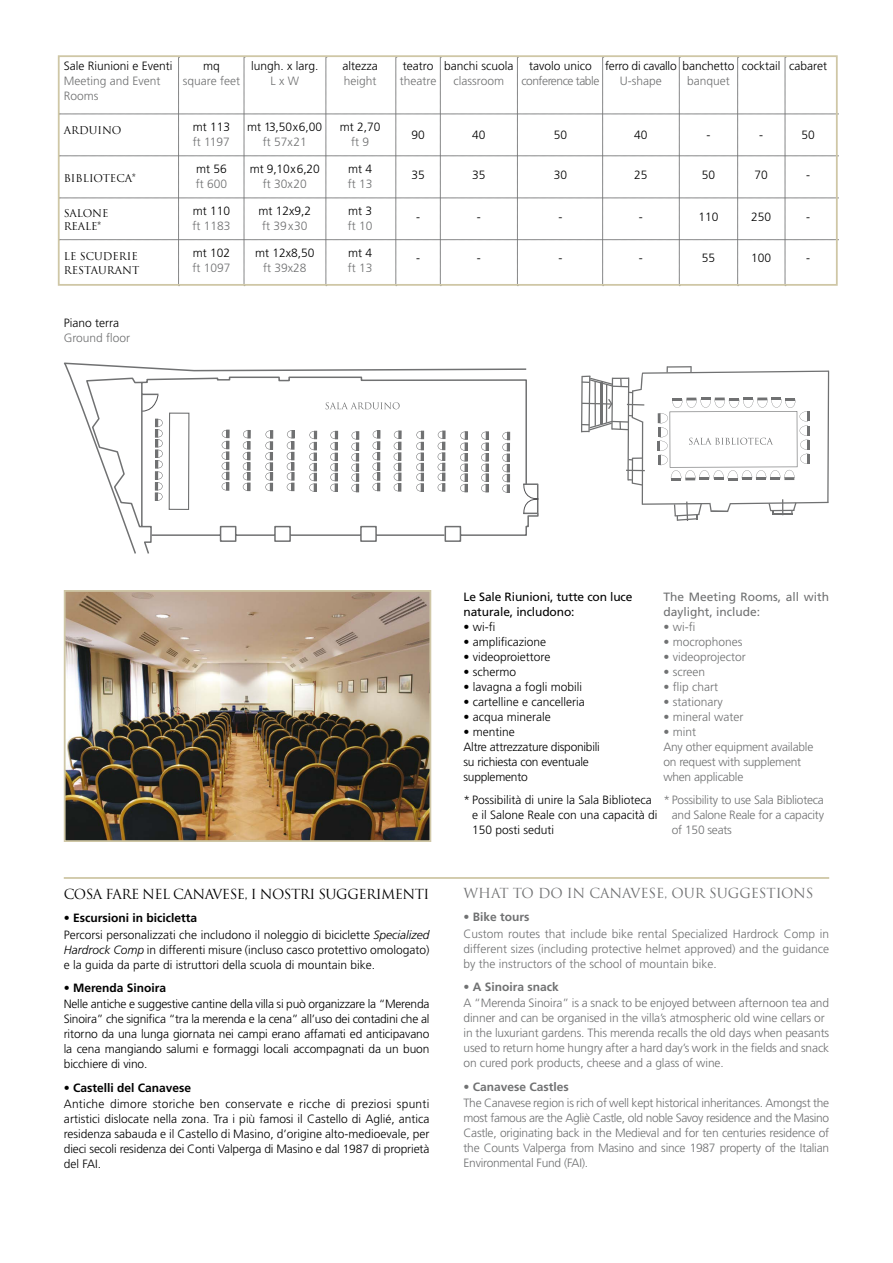
<style>
.page{position:relative;width:893px;height:1263px;background:#fff}
.page>*{position:absolute;margin:0;border:0;box-sizing:border-box;transform-origin:0 0}
.t1{font:13.5px "Trajan";letter-spacing:-.04em;color:#000}
.t2{font:13.5px "Trajan";letter-spacing:-.01em;color:#707172}
.t3{font:300 12px/15px "Frutiger";letter-spacing:-.01em;color:#707172}
.t4{font:300 12px/15px "Frutiger";color:#000}
.t5{font:300 12px/15px "Frutiger";letter-spacing:-.02em;color:#000}
.t6{font:300 12px/16.5px "Frutiger";letter-spacing:.02em;color:#000}
.t7{font:12px/15px "Frutiger";letter-spacing:-.01em;color:#000}
.t8{font:12px/15px "Frutiger";color:#707172}
.t9{font:300 12px "Frutiger";letter-spacing:-.04em;color:#707172}
.t10{font:10.5px/13.5px "Trajan";color:#000}
.s1{font-weight:700}
.s2{font-style:italic}
</style>
<div class="page">
<hr style="left:64px;top:877px;width:765px;height:2px;background:#cfc7a6">
<img style="left:67px;top:593px;width:361px;height:246px">
<div style="left:64px;top:590px;width:367px;height:252px;border:2px solid #cfc7a6"></div>
<svg style="left:61px;top:58px;width:774px;height:225px"></svg>
<svg style="left:63px;top:362px;width:464px;height:192px"></svg>
<svg style="left:141px;top:394px;width:398px;height:149px"></svg>
<svg style="left:581px;top:366px;width:248px;height:155px"></svg>
<div style="left:58px;top:55px;width:780px;height:231px;border:2px solid #cfc7a6"></div>
<p class="t4" style="left:64px;top:58px;width:110px">Sale Riunioni e Eventi</p>
<p class="t3" style="left:64px;top:73px;width:98px">Meeting and Event<br>Rooms</p>
<p class="t10" style="left:64px;top:124px;width:59px">ARDUINO</p>
<p class="t10" style="left:64px;top:172px;width:74px">BIBLIOTECA*</p>
<p class="t10" style="left:64px;top:206px;width:46px">SALONE<br>REALE*</p>
<p class="t10" style="left:64px;top:250px;width:77px">LE SCUDERIE<br>RESTAURANT</p>
<p class="t4" style="left:203px;top:58px;width:18px">mq</p>
<p class="t3" style="left:183px;top:73px;width:59px">square feet</p>
<p class="t4" style="left:193px;top:120px;width:39px">mt 113</p>
<p class="t3" style="left:193px;top:135px;width:39px">ft 1197</p>
<p class="t4" style="left:196px;top:162px;width:32px">mt 56</p>
<p class="t3" style="left:196px;top:177px;width:33px">ft 600</p>
<p class="t4" style="left:193px;top:204px;width:39px">mt 110</p>
<p class="t3" style="left:192px;top:219px;width:40px">ft 1183</p>
<p class="t4" style="left:193px;top:246px;width:39px">mt 102</p>
<p class="t3" style="left:192px;top:261px;width:40px">ft 1097</p>
<p class="t4" style="left:251px;top:58px;width:69px">lungh. x larg.</p>
<p class="t3" style="left:270px;top:73px;width:30px">L x W</p>
<p class="t4" style="left:247px;top:120px;width:77px">mt 13,50x6,00</p>
<p class="t3" style="left:263px;top:135px;width:45px">ft 57x21</p>
<p class="t4" style="left:250px;top:162px;width:71px">mt 9,10x6,20</p>
<p class="t3" style="left:263px;top:177px;width:46px">ft 30x20</p>
<p class="t4" style="left:258px;top:204px;width:54px">mt 12x9,2</p>
<p class="t3" style="left:262px;top:219px;width:47px">ft 39x30</p>
<p class="t4" style="left:255px;top:246px;width:61px">mt 12x8,50</p>
<p class="t3" style="left:263px;top:261px;width:45px">ft 39x28</p>
<p class="t4" style="left:64px;top:316px;width:57px">Piano terra</p>
<p class="t3" style="left:64px;top:330px;width:68px">Ground floor</p>
<p class="t4" style="left:342px;top:58px;width:37px">altezza</p>
<p class="t3" style="left:344px;top:73px;width:34px">height</p>
<p class="t4" style="left:340px;top:120px;width:42px">mt 2,70</p>
<p class="t3" style="left:351px;top:135px;width:19px">ft 9</p>
<p class="t4" style="left:348px;top:162px;width:25px">mt 4</p>
<p class="t3" style="left:348px;top:177px;width:26px">ft 13</p>
<p class="t4" style="left:348px;top:204px;width:25px">mt 3</p>
<p class="t3" style="left:348px;top:219px;width:26px">ft 10</p>
<p class="t4" style="left:348px;top:246px;width:25px">mt 4</p>
<p class="t3" style="left:348px;top:261px;width:26px">ft 13</p>
<p class="t4" style="left:403px;top:58px;width:32px">teatro</p>
<p class="t3" style="left:400px;top:73px;width:38px">theatre</p>
<p class="t4" style="left:444px;top:58px;width:71px">banchi scuola</p>
<p class="t3" style="left:454px;top:73px;width:52px">classroom</p>
<p class="t5" style="left:605px;top:58px;width:73px">ferro di cavallo</p>
<p class="t3" style="left:620px;top:73px;width:44px">U-shape</p>
<p class="t4" style="left:529px;top:58px;width:64px">tavolo unico</p>
<p class="t9" style="left:521px;top:74px;width:79px">conference table</p>
<p class="t4" style="left:683px;top:58px;width:54px">banchetto</p>
<p class="t3" style="left:687px;top:73px;width:44px">banquet</p>
<p class="t4" style="left:742px;top:58px;width:40px">cocktail</p>
<p class="t4" style="left:789px;top:58px;width:39px">cabaret</p>
<p class="t4" style="left:411px;top:127px;width:15px">90</p>
<p class="t4" style="left:411px;top:168px;width:15px">35</p>
<p class="t4" style="left:416px;top:210px;width:5px">-</p>
<p class="t4" style="left:416px;top:250px;width:5px">-</p>
<p class="t4" style="left:472px;top:127px;width:15px">40</p>
<p class="t4" style="left:472px;top:168px;width:15px">35</p>
<p class="t4" style="left:477px;top:210px;width:5px">-</p>
<p class="t4" style="left:477px;top:250px;width:5px">-</p>
<p class="t4" style="left:554px;top:127px;width:15px">50</p>
<p class="t4" style="left:554px;top:168px;width:15px">30</p>
<p class="t4" style="left:558px;top:210px;width:5px">-</p>
<p class="t4" style="left:558px;top:250px;width:5px">-</p>
<p class="t4" style="left:634px;top:127px;width:15px">40</p>
<p class="t4" style="left:634px;top:168px;width:15px">25</p>
<p class="t4" style="left:639px;top:210px;width:5px">-</p>
<p class="t4" style="left:639px;top:250px;width:5px">-</p>
<p class="t4" style="left:707px;top:127px;width:5px">-</p>
<p class="t4" style="left:702px;top:168px;width:15px">50</p>
<p class="t4" style="left:699px;top:210px;width:22px">110</p>
<p class="t4" style="left:702px;top:250px;width:15px">55</p>
<p class="t4" style="left:759px;top:127px;width:5px">-</p>
<p class="t4" style="left:754px;top:168px;width:15px">70</p>
<p class="t4" style="left:751px;top:210px;width:22px">250</p>
<p class="t4" style="left:751px;top:250px;width:22px">100</p>
<p class="t4" style="left:801px;top:127px;width:15px">50</p>
<p class="t4" style="left:806px;top:168px;width:5px">-</p>
<p class="t4" style="left:806px;top:210px;width:5px">-</p>
<p class="t4" style="left:806px;top:250px;width:5px">-</p>
<p class="t1" style="left:64px;top:886px;width:367px">COSA FARE NEL CANAVESE, I NOSTRI SUGGERIMENTI</p>
<p class="t4" style="left:64px;top:910px;width:367px;line-height:16.5px">• <span class="s1">Escursioni in bicicletta<br></span>Percorsi personalizzati che includono il noleggio di biciclette <span class="s2">Specialized</span></p>
<p class="t4" style="left:64px;top:942px;width:367px"><span class="s2">Hardrock Comp</span> in differenti misure (incluso casco protettivo omologato) e la guida da parte di istruttori della scuola di mountain bike.</p>
<p class="t5" style="left:64px;top:980px;width:367px;line-height:16.5px">• <span class="s1">Merenda Sinoira<br></span>Nelle antiche e suggestive cantine della villa si può organizzare la “Merenda</p>
<p class="t4" style="left:64px;top:1012px;width:367px;text-align:justify">Sinoira” che significa “tra la merenda e la cena” all’uso dei contadini che al ritorno da una lunga giornata nei campi erano affamati ed anticipavano la cena mangiando salumi e formaggi locali accompagnati da un buon bicchiere di vino.</p>
<p class="t6" style="left:64px;top:1079px;width:367px">• <span class="s1">Castelli del Canavese<br></span>Antiche dimore storiche ben conservate e ricche di preziosi spunti</p>
<p class="t4" style="left:64px;top:1112px;width:367px;text-align:justify">artistici dislocate nella zona. Tra i più famosi il Castello di Aglié, antica residenza sabauda e il Castello di Masino, d’origine alto-medioevale, per dieci secoli residenza dei Conti Valperga di Masino e dal 1987 di proprietà del FAI.</p>
<p class="t7" style="left:463px;top:589px;width:170px">Le Sale Riunioni, tutte con luce naturale, includono:</p>
<p class="t4" style="left:463px;top:620px;width:34px">• wi-fi</p>
<p class="t4" style="left:463px;top:635px;width:84px">• amplificazione</p>
<p class="t4" style="left:463px;top:650px;width:88px">• videoproiettore</p>
<p class="t4" style="left:463px;top:665px;width:54px">• schermo</p>
<p class="t4" style="left:463px;top:680px;width:120px">• lavagna a fogli mobili</p>
<p class="t4" style="left:463px;top:695px;width:123px">• cartelline e cancelleria</p>
<p class="t4" style="left:463px;top:710px;width:89px">• acqua minerale</p>
<p class="t5" style="left:463px;top:725px;width:138px">• mentine<br>Altre attrezzature disponibili su richiesta con eventuale supplemento</p>
<p class="t4" style="left:472px;top:792px;width:187px;text-indent:-9px">* Possibilità di unire la Sala Biblioteca e il Salone Reale con una capacità di<br>150 posti seduti</p>
<p class="t8" style="left:663px;top:589px;width:167px">The Meeting Rooms, all with daylight, include:</p>
<p class="t3" style="left:663px;top:620px;width:34px">• wi-fi</p>
<p class="t3" style="left:663px;top:635px;width:81px">• mocrophones</p>
<p class="t3" style="left:663px;top:650px;width:84px">• videoprojector</p>
<p class="t3" style="left:663px;top:665px;width:43px">• screen</p>
<p class="t3" style="left:663px;top:680px;width:56px">• flip chart</p>
<p class="t3" style="left:663px;top:695px;width:61px">• stationary</p>
<p class="t3" style="left:663px;top:710px;width:81px">• mineral water</p>
<p class="t3" style="left:663px;top:725px;width:151px">• mint<br>Any other equipment available on request with supplement when applicable</p>
<p class="t3" style="left:672px;top:792px;width:154px;text-align:justify;text-indent:-9px">* Possibility to use Sala Biblioteca and Salone Reale for a capacity of 150 seats</p>
<p class="t2" style="left:463px;top:885px;width:352px">WHAT TO DO IN CANAVESE, OUR SUGGESTIONS</p>
<p class="t3" style="left:463px;top:909px;width:367px;line-height:16.5px">• <span class="s1">Bike tours<br></span>Custom routes that include bike rental Specialized Hardrock Comp in</p>
<p class="t3" style="left:463px;top:941px;width:367px">different sizes (including protective helmet approved) and the guidance by the instructors of the school of mountain bike.</p>
<p class="t3" style="left:463px;top:978px;width:367px;line-height:16.5px">• <span class="s1">A Sinoira snack<br></span>A “Merenda Sinoira” is a snack to be enjoyed between afternoon tea and</p>
<p class="t3" style="left:463px;top:1011px;width:367px">dinner and can be organised in the villa’s atmospheric old wine cellars or in the luxuriant gardens. This merenda recalls the old days when peasants used to return home hungry after a hard day’s work in the fields and snack on cured pork products, cheese and a glass of wine.</p>
<p class="t3" style="left:463px;top:1078px;width:367px;line-height:16.5px">• <span class="s1">Canavese Castles<br></span>The Canavese region is rich of well kept historical inheritances. Amongst the</p>
<p class="t3" style="left:463px;top:1110px;width:367px;text-align:justify">most famous are the Agliè Castle, old noble Savoy residence and the Masino Castle, originating back in the Medieval and for ten centuries residence of the Counts Valperga from Masino and since 1987 property of the Italian Environmental Fund (FAI).</p>
</div>
